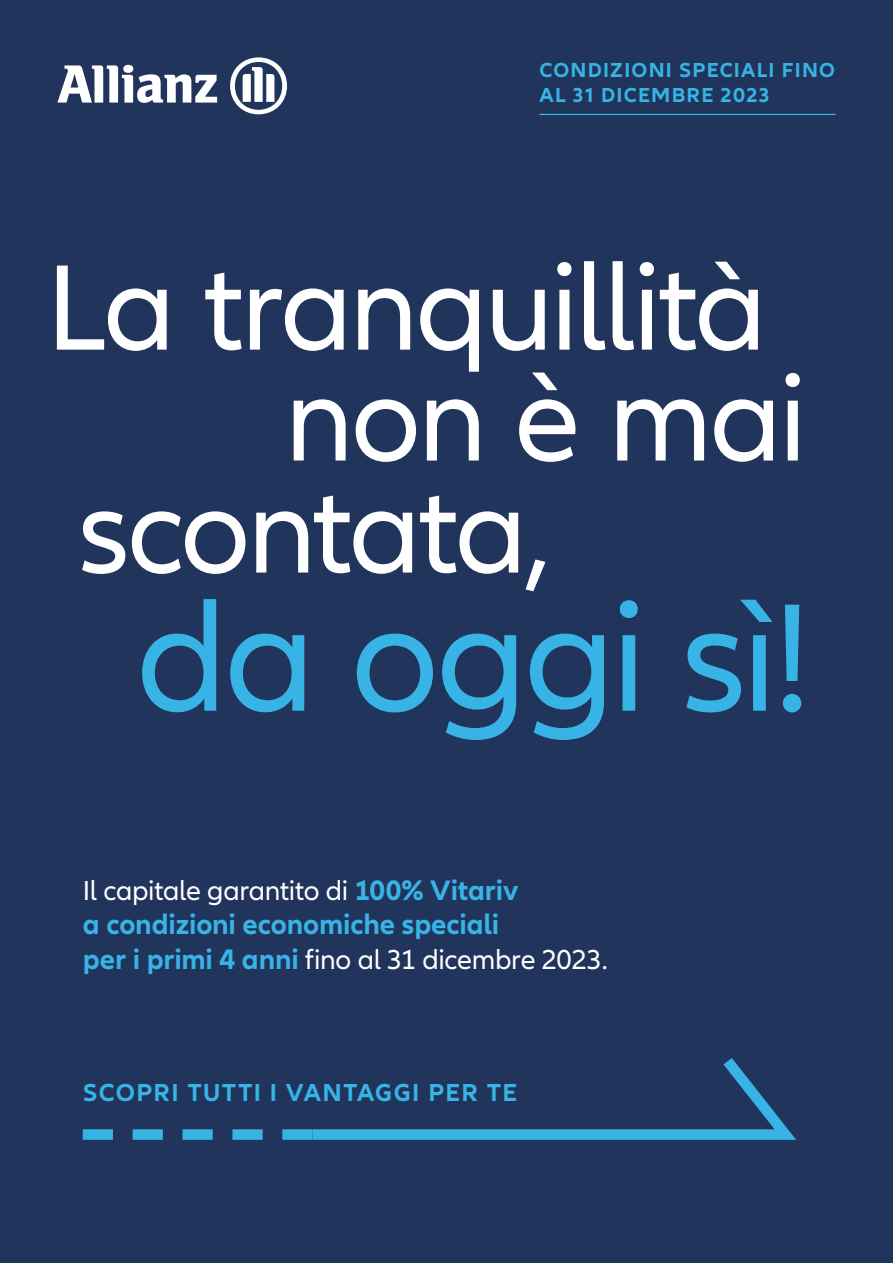
<style>
.page{position:relative;width:893px;height:1263px;background:#21345c}
.page>*{position:absolute;margin:0;border:0;box-sizing:border-box;transform-origin:0 0}
.t1{font:159px "Allianz Neo";letter-spacing:-.025em;color:#37b4e5}
.t2{font:126px "Allianz Neo";letter-spacing:-.025em;color:#fff}
.t3{font:700 29.25px "Allianz Neo";letter-spacing:-.005em;color:#37b4e5}
.t4{font:28.5px "Allianz Neo";letter-spacing:-.015em;color:#fff}
.t5{font:700 25.5px "Allianz Neo";letter-spacing:.05em;color:#37b4e5}
.t6{font:700 21px/25.2px "Allianz Neo";letter-spacing:.06em;color:#37b4e5}
.s1{font-weight:700;font-size:29.25px;color:#37b4e5}
</style>
<div class="page">
<svg style="left:57px;top:65px;width:160px;height:38px"></svg>
<svg style="left:230px;top:57px;width:57px;height:57px"></svg>
<svg style="left:313px;top:1058px;width:483px;height:82px"></svg>
<svg style="left:83px;top:1129px;width:230px;height:11px"></svg>
<hr style="left:539px;top:114px;width:297px;height:1px;background:#37b4e5">
<p class="t6" style="left:539px;top:58px;width:297px">CONDIZIONI SPECIALI FINO<br>AL 31 DICEMBRE 2023</p>
<h2 class="t2" style="left:46px;top:236px;width:723px">La tranquillità</h2>
<h2 class="t2" style="left:284px;top:347px;width:524px">non è mai</h2>
<h2 class="t2" style="left:78px;top:459px;width:474px">scontata,</h2>
<h1 class="t1" style="left:136px;top:567px;width:676px">da oggi sì!</h1>
<p class="t4" style="left:83px;top:874px;width:437px">Il capitale garantito di <span class="s1">100% Vitariv</span></p>
<p class="t3" style="left:83px;top:907px;width:418px">a condizioni economiche speciali</p>
<p class="t4" style="left:83px;top:943px;width:526px"><span class="s1">per i primi 4 anni</span> fino al 31 dicembre 2023.</p>
<p class="t5" style="left:83px;top:1077px;width:436px">SCOPRI TUTTI I VANTAGGI PER TE</p>
</div>
